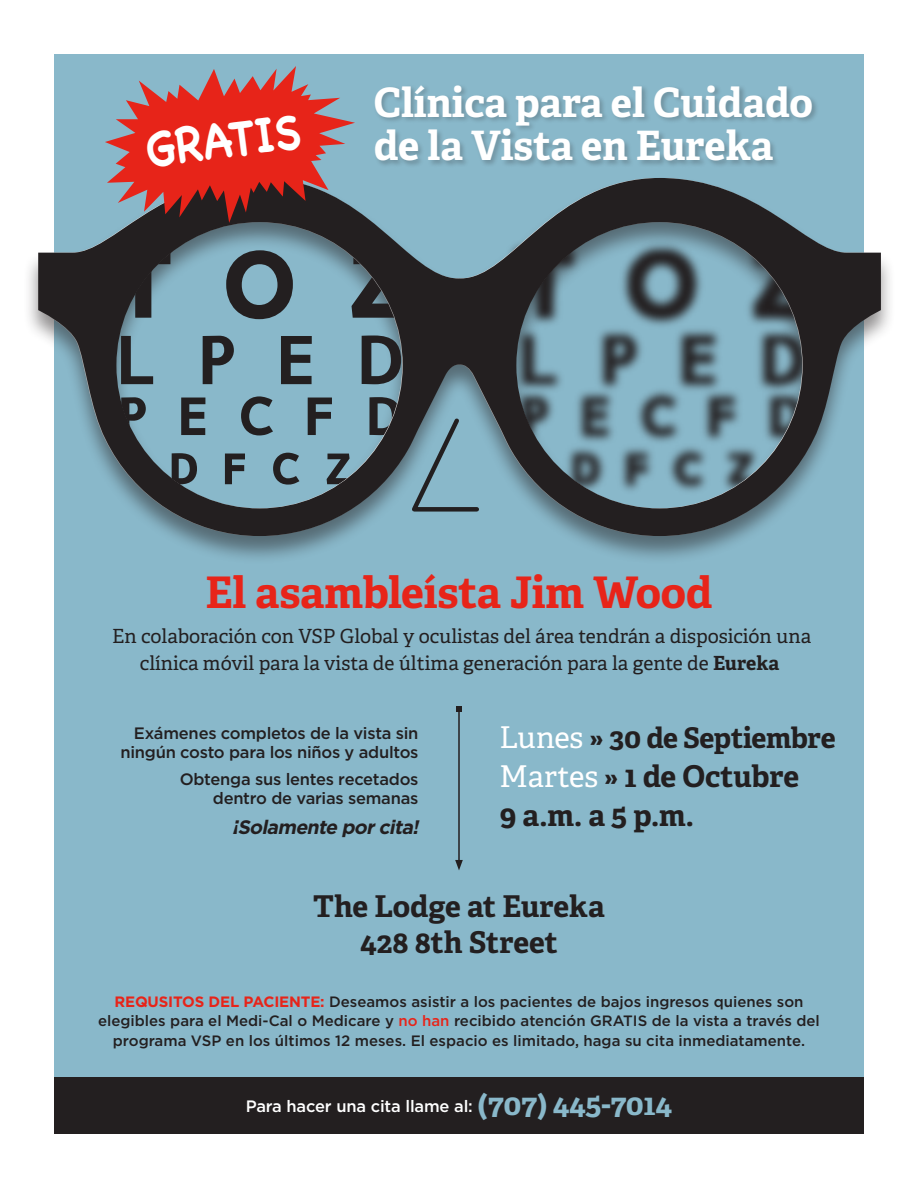
<style>
.page{position:relative;width:918px;height:1188px;background:#fff}
.page>*{position:absolute;margin:0;border:0;box-sizing:border-box;transform-origin:0 0}
.t1{font:700 48px "Chalkboard";color:#fff;scale:.91 1}
.t2{font:700 43.5px "Adelle PE";letter-spacing:-.005em;color:#e72419}
.t3{font:700 40.5px "Adelle PE";color:#fff}
.t4{font:700 30px "Adelle PE";letter-spacing:-.005em;color:#231f20}
.t5{font:700 28.5px "Adelle PE";letter-spacing:-.015em;color:#231f20}
.t6{font:19.5px/27px "Adelle";color:#231f20;text-align:center}
.t7{font:italic 700 19.5px "Gotham";color:#231f20}
.t8{font:500 16.5px/19.5px "Gotham";letter-spacing:-.015em;color:#231f20;text-align:right}
.t9{font:500 16.5px "Gotham";letter-spacing:-.01em;color:#fff}
.t10{font:500 15px/19.5px "Gotham";color:#231f20;text-align:center}
.s1{font-family:"Adelle PE";font-weight:700}
.s2{font-family:"Adelle";font-weight:400;font-size:30px;color:#fff}
.s3{font-size:30px}
.s4{font-family:"Adelle";font-weight:400;color:#fff}
.s5{font-weight:700;color:#e72419}
.s6{color:#e72419}
.s7{font-family:"Adelle PE";font-weight:700;font-size:30px;color:#89b8ca}
</style>
<div class="page">
<div style="left:54px;top:54px;width:810px;height:1080px;background:#89b8ca"></div>
<div style="left:54px;top:1078px;width:810px;height:56px;background:#231f20"></div>
<div style="left:23px;top:176px;width:873px;height:388px;background:#231f20;opacity:.5"></div>
<svg style="left:38px;top:178px;width:843px;height:358px"></svg>
<hr style="left:458px;top:709px;width:2px;height:153px;background:#231f20">
<svg style="left:456px;top:706px;width:6px;height:6px"></svg>
<svg style="left:455px;top:860px;width:8px;height:10px"></svg>
<div style="left:373px;top:84px;width:446px;height:85px;background:#231f20;opacity:.25"></div>
<svg style="left:105px;top:66px;width:250px;height:157px"></svg>
<svg style="left:407px;top:415px;width:74px;height:99px"></svg>
<p class="t1" style="left:143px;top:122px;width:173px;rotate:-7deg">GRATIS</p>
<p class="t3" style="left:374px;top:73px;width:441px">Clínica para el Cuidado</p>
<p class="t3" style="left:374px;top:117px;width:401px">de la Vista en Eureka</p>
<p class="t2" style="left:205px;top:561px;width:509px">El asambleísta Jim Wood</p>
<p class="t6" style="left:112px;top:622px;width:701px">En colaboración con VSP Global y oculistas del área tendrán a disposición una clínica móvil para la vista de última generación para la gente de <span class="s1">Eureka</span></p>
<p class="t8" style="left:121px;top:723px;width:299px">Exámenes completos de la vista sin ningún costo para los niños y adultos</p>
<p class="t8" style="left:180px;top:769px;width:240px">Obtenga sus lentes recetados dentro de varias semanas</p>
<p class="t7" style="left:232px;top:815px;width:193px">¡Solamente porcita!</p>
<p class="t5" style="left:500px;top:718px;width:338px"><span class="s2">Lunes</span> <span class="s3">»</span> 30 de Septiembre</p>
<p class="t4" style="left:500px;top:755px;width:301px"><span class="s4">Martes</span> » 1 de Octubre</p>
<p class="t4" style="left:500px;top:794px;width:196px">9 a.m. a 5 p.m.</p>
<p class="t4" style="left:313px;top:885px;width:293px">The Lodge at Eureka</p>
<p class="t4" style="left:360px;top:921px;width:199px">428 8th Street</p>
<p class="t10" style="left:98px;top:991px;width:723px"><span class="s5">REQUSITOS DEL PACIENTE:</span> Deseamos asistir a los pacientes de bajos ingresos quienes son elegibles para el Medi-Cal o Medicare y <span class="s6">no han</span> recibido atención GRATIS de la vista a través del programa VSP en los últimos 12 meses. El espacio es limitado, haga su cita inmediatamente.</p>
<p class="t9" style="left:246px;top:1095px;width:428px">Para hacer una cita llame al: <span class="s7">(707) 445-7014</span></p>
</div>
